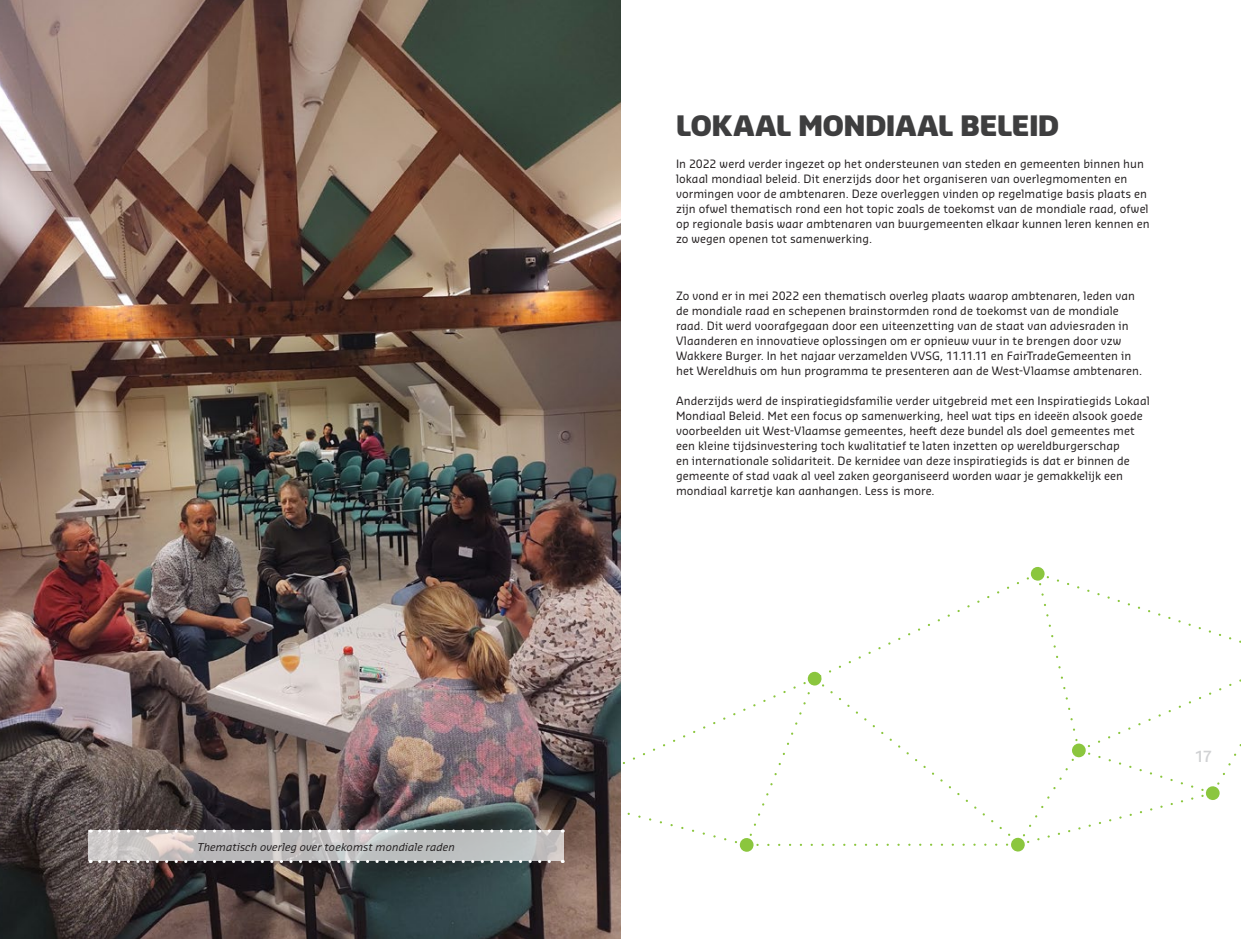
<style>
.page{position:relative;width:1241px;height:939px;background:#fff}
.page>*{position:absolute;margin:0;border:0;box-sizing:border-box;transform-origin:0 0}
.titel{font:900 27.5px "Sansa Pro";letter-spacing:-.005em;color:#3e3e3f}
.t1{font:600 15px "Sansa Pro";color:#d1d2d4}
.body{font:11.25px/15px "Sansa Pro";letter-spacing:.005em;color:#231f20}
.titel-2{font:11.25px/15px "Sansa Pro";letter-spacing:.005em;color:#231f20}
.Blokje_op_foto{font:italic 10.62px "Sansa Pro";letter-spacing:.005em;color:#231f20}
</style>
<div class="page">
<div style="left:1030px;top:567px;width:14px;height:14px;background:#8bc63e;border-radius:50%"></div>
<div style="left:739px;top:838px;width:14px;height:14px;background:#8bc63e;border-radius:50%"></div>
<svg style="left:1010px;top:837px;width:14px;height:15px"></svg>
<img style="left:0;top:0;width:620px;height:939px">
<svg style="left:89px;top:831px;width:474px;height:30px;background:#c2c1c1"></svg>
<img style="left:100px;top:573px;width:1140px;height:273px">
<svg style="left:100px;top:860px;width:463px;height:3px"></svg>
<p class="Blokje_op_foto" style="left:197px;top:840px;width:259px">Thematisch overleg over toekomst mondiale raden</p>
<p class="titel" style="left:676px;top:107px;width:384px">LOKAAL MONDIAAL BELEID</p>
<p class="titel-2" style="left:676px;top:156px;width:475px">In 2022 werd verder ingezet op het ondersteunen van steden en gemeenten binnen hun lokaal mondiaal beleid. Dit enerzijds door het organiseren van overlegmomenten en vormingen voor de ambtenaren. Deze overleggen vinden op regelmatige basis plaats en zijn ofwel thematisch rond een hot topic zoals de toekomst van de mondiale raad, ofwel op regionale basis waar ambtenaren van buurgemeenten elkaar kunnen leren kennen en zo wegen openen tot samenwerking.</p>
<p class="body" style="left:676px;top:288px;width:467px">Zo vond er in mei 2022 een thematisch overleg plaats waarop ambtenaren, leden van de mondiale raad en schepenen brainstormden rond de toekomst van de mondiale raad. Dit werd voorafgegaan door een uiteenzetting van de staat van adviesraden in Vlaanderen en innovatieve oplossingen om er opnieuw vuur in te brengen door vzw Wakkere Burger. In het najaar verzamelden VVSG, 11.11.11 en FairTradeGemeenten in het Wereldhuis om hun programma te presenteren aan de West-Vlaamse ambtenaren.</p>
<p class="body" style="left:676px;top:393px;width:475px">Anderzijds werd de inspiratiegidsfamilie verder uitgebreid met een Inspiratiegids Lokaal Mondiaal Beleid. Met een focus op samenwerking, heel wat tips en ideeën alsook goede voorbeelden uit West-Vlaamse gemeentes, heeft deze bundel als doel gemeentes met een kleine tijdsinvestering toch kwalitatief te laten inzetten op wereldburgerschap<br>en internationale solidariteit. De kernidee van deze inspiratiegids is dat er binnen de gemeente of stad vaak al veel zaken georganiseerd worden waar je gemakkelijk een mondiaal karretje kan aanhangen. Less is more.</p>
<h2 class="t1" style="left:1194px;top:747px;width:19px">17</h2>
</div>
